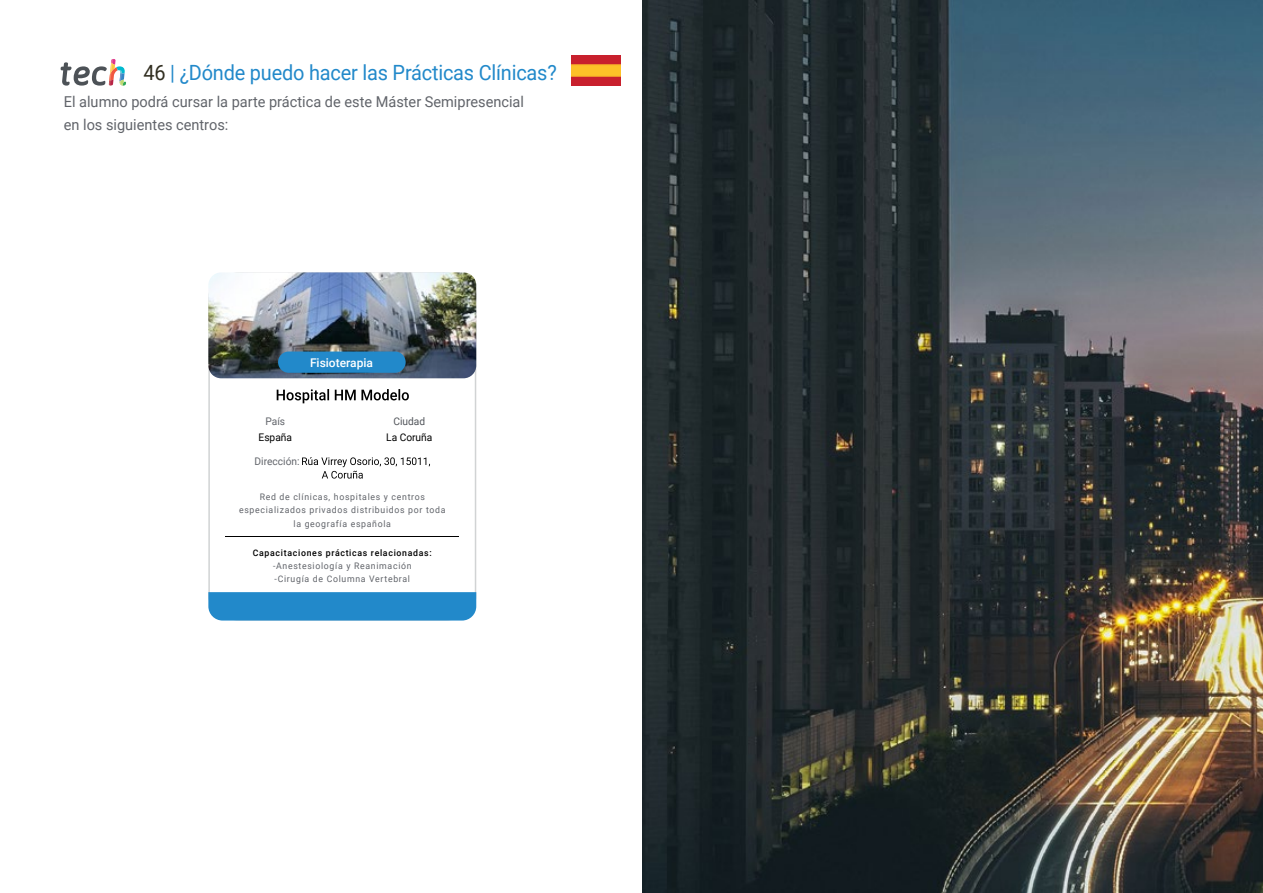
<style>
.page{position:relative;width:1263px;height:893px;background:#fff}
.page>*{position:absolute;margin:0;border:0;box-sizing:border-box;transform-origin:0 0}
.t1{font:21px "Roboto";letter-spacing:-.01em;color:#2289ca;scale:.95 1}
.t2{font:15px/22.5px "Roboto";color:#61646a}
.t3{font:500 12px "Roboto";color:#fff}
.t4{font:10.5px "Roboto";color:#61646a}
.t5{font:10.5px "Roboto";color:#000}
.t6{font:10.5px "Roboto";color:#52555b}
.t7{font:9px/13.5px "Roboto";letter-spacing:.08em;color:#61646a;text-align:center}
.t8{font:500 9px "Roboto";letter-spacing:.08em;color:#000}
.s1{color:#312e20}
</style>
<div class="page">
<svg style="left:61px;top:59px;width:65px;height:27px"></svg>
<img style="left:571px;top:56px;width:50px;height:29px">
<img style="left:642px;top:0;width:621px;height:893px">
<svg style="left:208px;top:283px;width:269px;height:326px"></svg>
<img style="left:208px;top:272px;width:268px;height:106px">
<div style="left:278px;top:351px;width:128px;height:22px;background:#2289ca;border-radius:11px"></div>
<svg style="left:208px;top:592px;width:268px;height:29px;background:#288ccb"></svg>
<hr style="left:225px;top:537px;width:234px;height:1px;background:#000">
<svg style="left:277px;top:389px;width:132px;height:14px"></svg>
<svg style="left:302px;top:457px;width:128px;height:22px"></svg>
<h1 class="t1" style="left:144px;top:57px;width:436px"><span class="s1">46</span> | ¿Dónde puedo hacer las Prácticas Clínicas?</h1>
<h2 class="t2" style="left:64px;top:90px;width:462px">El alumno podrá cursar la parte práctica de este Máster Semipresencial en los siguientes centros:</h2>
<p class="t4" style="left:265px;top:414px;width:21px">País</p>
<p class="t5" style="left:259px;top:430px;width:35px">España</p>
<h3 class="t3" style="left:310px;top:354px;width:65px">Fisioterapia</h3>
<p class="t6" style="left:393px;top:414px;width:33px">Ciudad</p>
<p class="t5" style="left:386px;top:430px;width:48px">La Coruña</p>
<p class="t4" style="left:255px;top:454px;width:46px">Dirección:</p>
<p class="t7" style="left:239px;top:489px;width:208px">Red de clínicas, hospitales y centros especializados privados distribuidos por toda la geografía española</p>
<p class="t8" style="left:253px;top:546px;width:180px">Capacitaciones prácticas relacionadas:</p>
<p class="t7" style="left:273px;top:559px;width:140px;text-align:left">-Anestesiología y Reanimación -Cirugía de Columna Vertebral</p>
</div>
